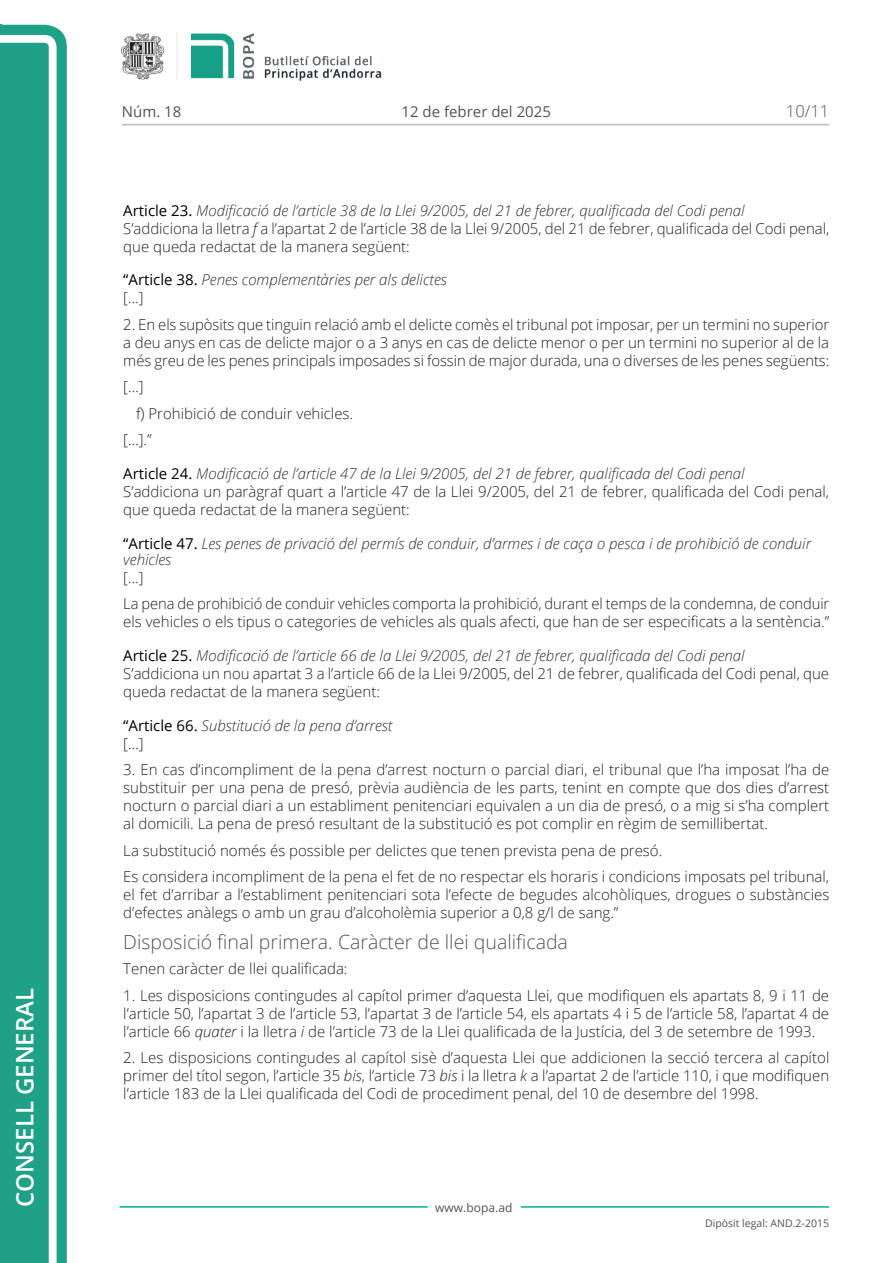
<style>
.page{position:relative;width:893px;height:1263px;background:#fff}
.page>*{position:absolute;margin:0;border:0;box-sizing:border-box;transform-origin:0 0}
.t1{font:600 24px "Open Sans";color:#fff}
.Titol_5{font:300 19.5px "Open Sans";color:#545454}
.t2{font:300 16.5px "Open Sans";color:#545454}
.Body_text{font:300 15px/18px "Open Sans";color:#231f20;text-align:justify}
.Titol_7{font:italic 300 15px/15.8px "Open Sans";color:#303030}
.Body_text_i{font:300 15px "Open Sans";color:#231f20}
.t3{font:15px "Open Sans";color:#545454}
.t4{font:12px "Open Sans";color:#545454}
.t5{font:10.5px "Open Sans";color:#545454}
.s1{font-weight:400;font-style:normal;color:#000}
.s2{font-style:italic}
</style>
<div class="page">
<svg style="left:0;top:25px;width:67px;height:1238px;fill:#1ea187"></svg>
<div style="left:0;top:43px;width:49px;height:1220px;background:#1ea187"></div>
<img style="left:122px;top:32px;width:260px;height:49px">
<hr style="left:119px;top:1206px;width:309px;height:2px;background:#00ae91">
<hr style="left:521px;top:1206px;width:308px;height:2px;background:#00ae91">
<hr style="left:122px;top:124px;width:707px;height:1px;background:#bcbdc0">
<h1 class="t1" style="left:8px;top:1207px;width:220px;rotate:-90deg">Consell General</h1>
<p class="t3" style="left:122px;top:102px;width:61px">Núm. 18</p>
<p class="t3" style="left:402px;top:102px;width:151px">12 de febrer del 2025</p>
<p class="t2" style="left:786px;top:100px;width:45px">10/11</p>
<p class="Titol_7" style="left:123px;top:202px;width:623px"><span class="s1">Article 23.</span> Modificació de l’article 38 de la Llei 9/2005, del 21 de febrer, qualificada del Codi penal</p>
<p class="Body_text" style="left:123px;top:219px;width:707px">S’addiciona la lletra <span class="s2">f</span> a l’apartat 2 de l’article 38 de la Llei 9/2005, del 21 de febrer, qualificada del Codi penal, que queda redactat de la manera següent:</p>
<p class="Titol_7" style="left:123px;top:271px;width:325px"><span class="s1">“Article 38.</span> Penes complementàries per als delictes</p>
<p class="Body_text" style="left:123px;top:288px;width:22px">[…]</p>
<p class="Body_text" style="left:123px;top:315px;width:707px">2. En els supòsits que tinguin relació amb el delicte comès el tribunal pot imposar, per un termini no superior a deu anys en cas de delicte major o a 3 anys en cas de delicte menor o per un termini no superior al de la més greu de les penes principals imposades si fossin de major durada, una o diverses de les penes següents:</p>
<p class="Body_text" style="left:123px;top:377px;width:22px">[…]</p>
<p class="Body_text_i" style="left:136px;top:403px;width:219px">f) Prohibició de conduir vehicles.</p>
<p class="Body_text" style="left:123px;top:431px;width:30px">[…].”</p>
<p class="Titol_7" style="left:123px;top:465px;width:623px"><span class="s1">Article 24.</span> Modificació de l’article 47 de la Llei 9/2005, del 21 de febrer, qualificada del Codi penal</p>
<p class="Body_text" style="left:123px;top:482px;width:707px">S’addiciona un paràgraf quart a l’article 47 de la Llei 9/2005, del 21 de febrer, qualificada del Codi penal, que queda redactat de la manera següent:</p>
<p class="Titol_7" style="left:123px;top:535px;width:689px"><span class="s1">“Article 47.</span> Les penes de privació del permís de conduir, d’armes i de caça o pesca i de prohibició de conduir vehicles</p>
<p class="Body_text" style="left:123px;top:568px;width:22px">[…]</p>
<p class="Body_text" style="left:123px;top:594px;width:708px">La pena de prohibició de conduir vehicles comporta la prohibició, durant el temps de la condemna, de conduir els vehicles o els tipus o categories de vehicles als quals afecti, que han de ser especificats a la sentència.”</p>
<p class="Titol_7" style="left:123px;top:647px;width:623px"><span class="s1">Article 25.</span> Modificació de l’article 66 de la Llei 9/2005, del 21 de febrer, qualificada del Codi penal</p>
<p class="Body_text" style="left:123px;top:664px;width:707px">S’addiciona un nou apartat 3 a l’article 66 de la Llei 9/2005, del 21 de febrer, qualificada del Codi penal, que queda redactat de la manera següent:</p>
<p class="Titol_7" style="left:123px;top:717px;width:271px"><span class="s1">“Article 66.</span> Substitució de la pena d’arrest</p>
<p class="Body_text" style="left:123px;top:734px;width:22px">[…]</p>
<p class="Body_text" style="left:123px;top:760px;width:708px">3. En cas d’incompliment de la pena d’arrest nocturn o parcial diari, el tribunal que l’ha imposat l’ha de substituir per una pena de presó, prèvia audiència de les parts, tenint en compte que dos dies d’arrest nocturn o parcial diari a un establiment penitenciari equivalen a un dia de presó, o a mig si s’ha complert al domicili. La pena de presó resultant de la substitució es pot complir en règim de semillibertat.</p>
<p class="Body_text" style="left:123px;top:841px;width:540px">La substitució només és possible per delictes que tenen prevista pena de presó.</p>
<p class="Body_text" style="left:123px;top:867px;width:708px">Es considera incompliment de la pena el fet de no respectar els horaris i condicions imposats pel tribunal, el fet d’arribar a l’establiment penitenciari sota l’efecte de begudes alcohòliques, drogues o substàncies d’efectes anàlegs o amb un grau d’alcoholèmia superior a 0,8 g/l de sang.”</p>
<p class="Titol_5" style="left:123px;top:929px;width:446px">Disposició final primera. Caràcter de llei qualificada</p>
<p class="Body_text" style="left:123px;top:959px;width:226px">Tenen caràcter de llei qualificada:</p>
<p class="Body_text" style="left:123px;top:986px;width:707px">1. Les disposicions contingudes al capítol primer d’aquesta Llei, que modifiquen els apartats 8, 9 i 11 de l’article 50, l’apartat 3 de l’article 53, l’apartat 3 de l’article 54, els apartats 4 i 5 de l’article 58, l’apartat 4 de l’article 66 <span class="s2">quater</span> i la lletra <span class="s2">i</span> de l’article 73 de la Llei qualificada de la Justícia, del 3 de setembre de 1993.</p>
<p class="Body_text" style="left:123px;top:1048px;width:708px">2. Les disposicions contingudes al capítol sisè d’aquesta Llei que addicionen la secció tercera al capítol primer del títol segon, l’article 35 <span class="s2">bis</span>, l’article 73 <span class="s2">bis</span> i la lletra <span class="s2">k</span> a l’apartat 2 de l’article 110, i que modifiquen l’article 183 de la Llei qualificada del Codi de procediment penal, del 10 de desembre del 1998.</p>
<p class="t4" style="left:435px;top:1199px;width:79px">www.bopa.ad</p>
<p class="t5" style="left:705px;top:1216px;width:125px">Dipòsit legal: AND.2-2015</p>
</div>
